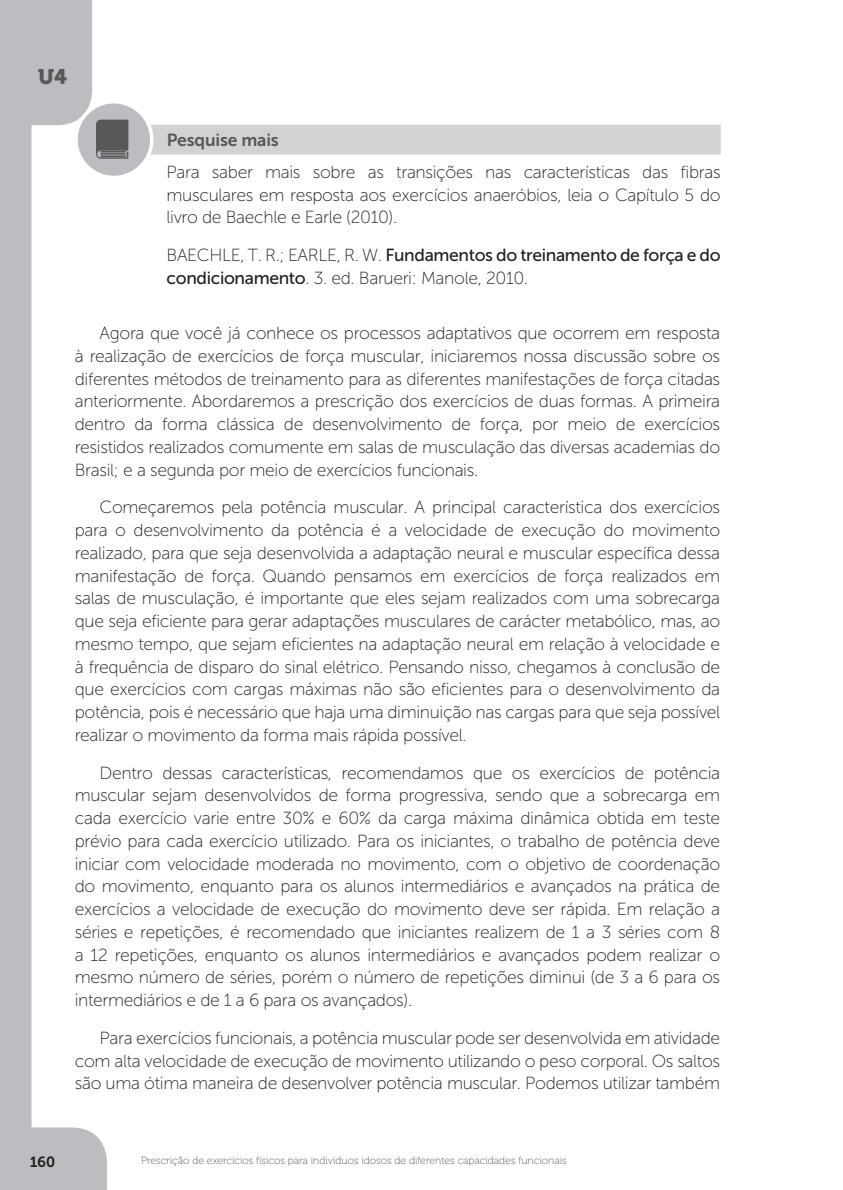
<style>
.page{position:relative;width:843px;height:1190px;background:#fff}
.page>*{position:absolute;margin:0;border:0;box-sizing:border-box;transform-origin:0 0}
.t1{font:21px "Museo 900";color:#57585a}
.t2{font:17.5px/22.8px "Museo Sans 100";letter-spacing:-.02em;color:#231f20;text-align:justify}
.t3{font:17.5px "Museo Sans 500";letter-spacing:-.02em;color:#231f20}
.t4{font:17.5px "Museo Sans 700";letter-spacing:-.01em;color:#57585a}
.t5{font:14.7px "Museo 700";color:#231f20}
.t6{font:10.5px "Museo 100";color:#57585a}
.s1{font-family:"Museo Sans 100"}
.s2{font-family:"Museo Sans 500"}
</style>
<div class="page">
<svg style="left:0;top:0;width:107px;height:1190px"></svg>
<div style="left:83px;top:125px;width:637px;height:29px;background:#d1d2d4"></div>
<div style="left:76px;top:102px;width:76px;height:75px;background:#bcbdc0;border-radius:50%"></div>
<div style="left:74px;top:100px;width:79px;height:79px;border:4px solid #fff;border-radius:50%"></div>
<svg style="left:96px;top:120px;width:32px;height:39px"></svg>
<p class="t1" style="left:38px;top:65px;width:30px">U4</p>
<p class="t4" style="left:167px;top:131px;width:114px">Pesquise mais</p>
<p class="t2" style="left:166px;top:161px;width:555px">Para saber mais sobre as transições nas características das fibras musculares em resposta aos exercícios anaeróbios, leia o Capítulo 5 do livro de Baechle e Earle (2010).</p>
<p class="t3" style="left:166px;top:245px;width:555px"><span class="s1">BAECHLE, T. R.; EARLE, R. W.</span> Fundamentos do treinamento de força e do</p>
<p class="t2" style="left:166px;top:266px;width:363px"><span class="s2">condicionamento</span>. 3. ed. Barueri: Manole, 2010.</p>
<p class="t2" style="left:75px;top:322px;width:646px;text-indent:25px">Agora que você já conhece os processos adaptativos que ocorrem em resposta à realização de exercícios de força muscular, iniciaremos nossa discussão sobre os diferentes métodos de treinamento para as diferentes manifestações de força citadas anteriormente. Abordaremos a prescrição dos exercícios de duas formas. A primeira dentro da forma clássica de desenvolvimento de força, por meio de exercícios resistidos realizados comumente em salas de musculação das diversas academias do Brasil; e a segunda por meio de exercícios funcionais.</p>
<p class="t2" style="left:75px;top:496px;width:646px;text-indent:25px">Começaremos pela potência muscular. A principal característica dos exercícios para o desenvolvimento da potência é a velocidade de execução do movimento realizado, para que seja desenvolvida a adaptação neural e muscular específica dessa manifestação de força. Quando pensamos em exercícios de força realizados em salas de musculação, é importante que eles sejam realizados com uma sobrecarga que seja eficiente para gerar adaptações musculares de carácter metabólico, mas, ao mesmo tempo, que sejam eficientes na adaptação neural em relação à velocidade e à frequência de disparo do sinal elétrico. Pensando nisso, chegamos à conclusão de que exercícios com cargas máximas não são eficientes para o desenvolvimento da potência, pois é necessário que haja uma diminuição nas cargas para que seja possível realizar o movimento da forma mais rápida possível.</p>
<p class="t2" style="left:75px;top:761px;width:646px;text-indent:25px">Dentro dessas características, recomendamos que os exercícios de potência muscular sejam desenvolvidos de forma progressiva, sendo que a sobrecarga em cada exercício varie entre 30% e 60% da carga máxima dinâmica obtida em teste prévio para cada exercício utilizado. Para os iniciantes, o trabalho de potência deve iniciar com velocidade moderada no movimento, com o objetivo de coordenação do movimento, enquanto para os alunos intermediários e avançados na prática de exercícios a velocidade de execução do movimento deve ser rápida. Em relação a séries e repetições, é recomendado que iniciantes realizem de 1 a 3 séries com 8 a 12 repetições, enquanto os alunos intermediários e avançados podem realizar o mesmo número de séries, porém o número de repetições diminui (de 3 a 6 para os intermediários e de 1 a 6 para os avançados).</p>
<p class="t2" style="left:75px;top:1026px;width:646px;text-indent:25px">Para exercícios funcionais, a potência muscular pode ser desenvolvida em atividade com alta velocidade de execução de movimento utilizando o peso corporal. Os saltos são uma ótima maneira de desenvolver potência muscular. Podemos utilizar também</p>
<p class="t5" style="left:30px;top:1154px;width:27px">160</p>
<p class="t6" style="left:141px;top:1155px;width:427px">Prescrição de exercícios físicos para indivíduos idosos de diferentes capacidades funcionais</p>
</div>
